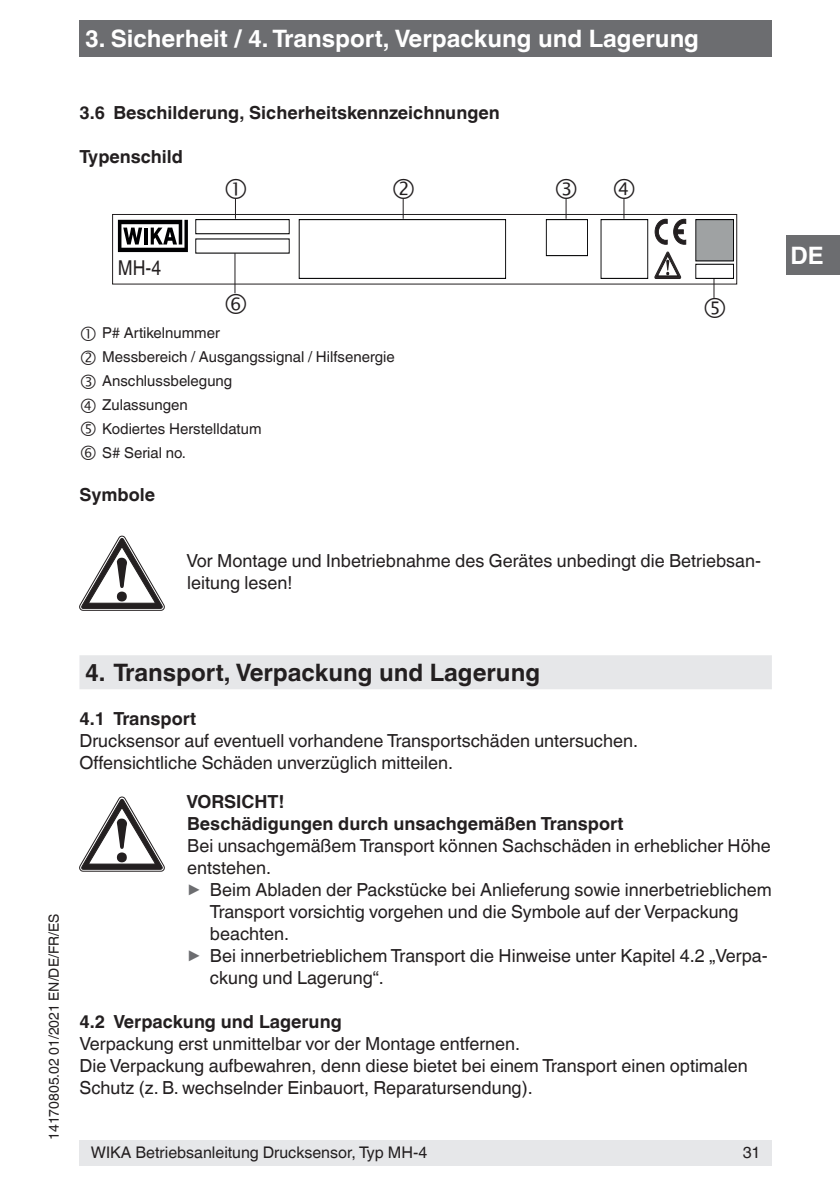
<style>
.page{position:relative;width:840px;height:1191px;background:#fff}
.page>*{position:absolute;margin:0;border:0;box-sizing:border-box;transform-origin:0 0}
.t1{font:700 24px "Helvetica World";color:#fff}
.t2{font:700 24px "Helvetica World";color:#231f20}
.t3{font:20.4px "Helvetica World";color:#231f20;scale:.86 1}
.t4{font:18px/22px "Helvetica World";color:#231f20}
.t5{font:700 18px/22px "Helvetica World";color:#231f20}
.t6{font:16px "Helvetica World";color:#231f20}
.t7{font:15px/24px "Helvetica World";color:#231f20}
.t8{font:14px "Helvetica World";color:#231f20}
.s1{font-size:17.8px;color:#6c6d70}
</style>
<div class="page">
<div style="left:79px;top:1140px;width:692px;height:25px;background:#e6e7e9"></div>
<div style="left:785px;top:236px;width:54px;height:39px;background:#6c6d70"></div>
<div style="left:79px;top:20px;width:692px;height:37px;background:#6c6d70"></div>
<div style="left:79px;top:655px;width:692px;height:34px;background:#e6e7e9"></div>
<svg style="left:118px;top:220px;width:70px;height:32px"></svg>
<div style="left:195px;top:219px;width:94px;height:15px;border:1px solid #000002"></div>
<div style="left:298px;top:219px;width:207px;height:60px;border:1px solid #000002"></div>
<div style="left:545px;top:219px;width:42px;height:37px;border:1px solid #000002"></div>
<div style="left:600px;top:219px;width:47px;height:60px;border:1px solid #000002"></div>
<svg style="left:654px;top:219px;width:13px;height:25px"></svg>
<svg style="left:673px;top:219px;width:12px;height:25px"></svg>
<svg style="left:654px;top:252px;width:26px;height:26px"></svg>
<div style="left:695px;top:264px;width:38px;height:15px;border:1px solid #000002"></div>
<div style="left:695px;top:220px;width:38px;height:41px;background:#9fa2a3"></div>
<div style="left:112px;top:214px;width:624px;height:70px;border:1px solid #231f20"></div>
<hr style="left:234px;top:253px;width:1px;height:40px;background:#231f20">
<svg style="left:79px;top:536px;width:85px;height:74px"></svg>
<svg style="left:79px;top:797px;width:85px;height:74px"></svg>
<svg style="left:704px;top:278px;width:20px;height:20px"></svg>
<svg style="left:225px;top:199px;width:21px;height:20px"></svg>
<svg style="left:393px;top:199px;width:20px;height:20px"></svg>
<svg style="left:556px;top:199px;width:20px;height:20px"></svg>
<svg style="left:614px;top:199px;width:20px;height:20px"></svg>
<h1 class="t1" style="left:85px;top:25px;width:615px">3. Sicherheit / 4. Transport, Verpackung und Lagerung</h1>
<p class="t5" style="left:79px;top:102px;width:421px">3.6 Beschilderung, Sicherheitskennzeichnungen</p>
<p class="t5" style="left:79px;top:146px;width:105px">Typenschild</p>
<p class="t3" style="left:118px;top:256px;width:52px">MH-4</p>
<p class="t7" style="left:102px;top:321px;width:294px">P# Artikelnummer<br>Messbereich / Ausgangssignal / Hilfsenergie<br>Anschlussbelegung<br>Zulassungen<br>Kodiertes Herstelldatum<br>S# Serial no.</p>
<p class="t5" style="left:79px;top:483px;width:77px">Symbole</p>
<p class="t4" style="left:186px;top:549px;width:576px">Vor Montage und Inbetriebnahme des Gerätes unbedingt die Betriebsan&shy;leitung lesen!</p>
<h1 class="t1" style="left:789px;top:242px;width:35px">DE</h1>
<p class="t8" style="left:46px;top:1140px;width:228px;rotate:-90deg">14170805.02 01/2021 EN/DE/FR/ES</p>
<h1 class="t2" style="left:85px;top:658px;width:456px">4. Transport, Verpackung und Lagerung</h1>
<p class="t5" style="left:79px;top:707px;width:118px">4.1 Transport</p>
<p class="t4" style="left:79px;top:729px;width:559px">Drucksensor auf eventuell vorhandene Transportschäden untersuchen.<br>Offensichtliche Schäden unverzüglich mitteilen.</p>
<p class="t5" style="left:186px;top:791px;width:438px">VORSICHT!<br>Beschädigungen durch unsachgemäßen Transport</p>
<p class="t4" style="left:187px;top:835px;width:584px">Bei unsachgemäßem Transport können Sachschäden in erheblicher Höhe</p>
<p class="t4" style="left:187px;top:857px;width:85px">entstehen.</p>
<p class="t4" style="left:187px;top:879px;width:585px"><span class="s1">▶</span> Beim Abladen der Packstücke bei Anlieferung sowie innerbetrieblichem</p>
<p class="t4" style="left:210px;top:901px;width:530px">Transport vorsichtig vorgehen und die Symbole auf der Verpackung</p>
<p class="t4" style="left:210px;top:923px;width:81px">beachten.</p>
<p class="t4" style="left:187px;top:945px;width:581px"><span class="s1">▶</span> Bei innerbetrieblichem Transport die Hinweise unter Kapitel 4.2 „Verpa-</p>
<p class="t4" style="left:210px;top:967px;width:175px">ckung und Lagerung“.</p>
<p class="t5" style="left:79px;top:1011px;width:264px">4.2 Verpackung und Lagerung</p>
<p class="t4" style="left:79px;top:1033px;width:669px">Verpackung erst unmittelbar vor der Montage entfernen.<br>Die Verpackung aufbewahren, denn diese bietet bei einem Transport einen optimalen<br>Schutz (z. B. wechselnder Einbauort, Reparatursendung).</p>
<p class="t6" style="left:91px;top:1143px;width:338px">WIKA Betriebsanleitung Drucksensor, Typ MH-4</p>
<p class="t6" style="left:742px;top:1143px;width:19px">31</p>
</div>
